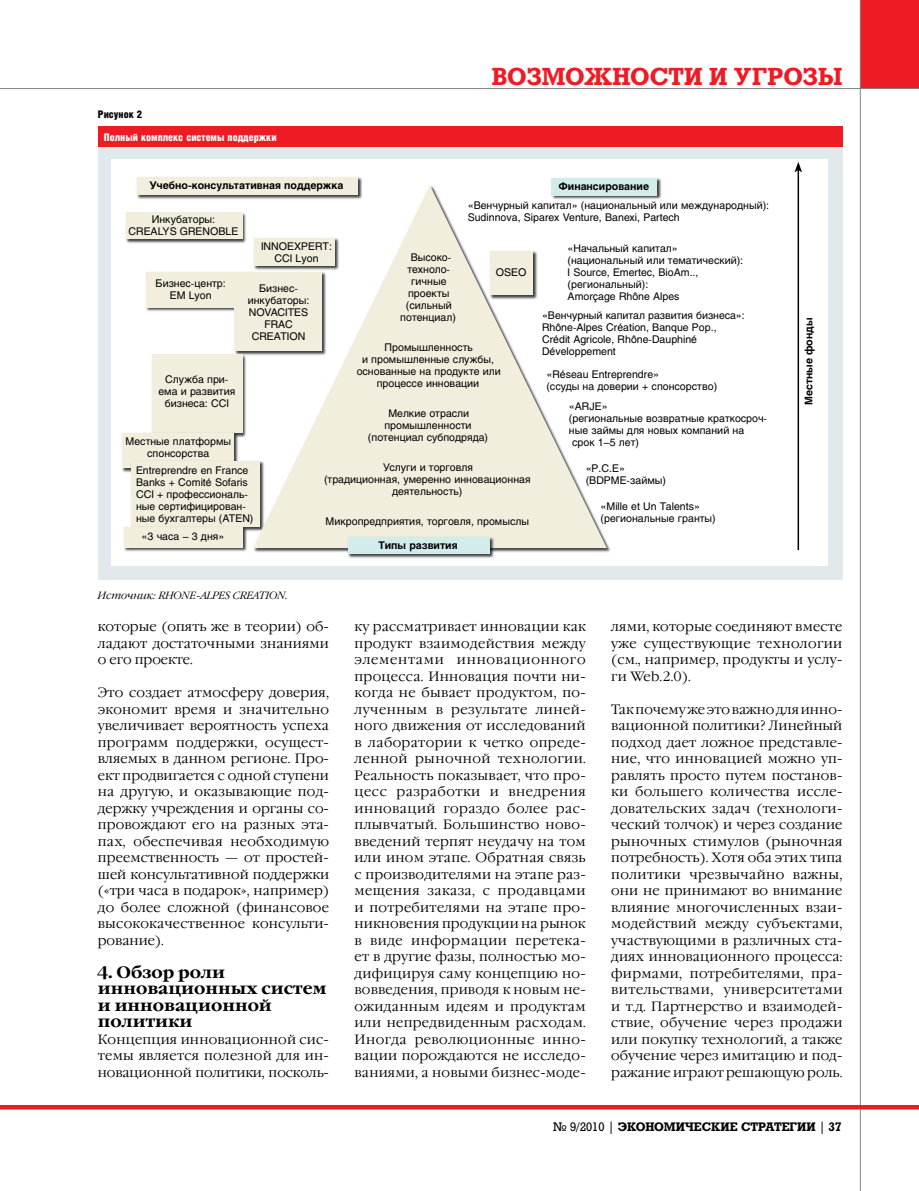
<style>
.page{position:relative;width:919px;height:1191px;background:#fff}
.page>*{position:absolute;margin:0;border:0;box-sizing:border-box;transform-origin:0 0}
.t1{font:700 24px "Rodeo";letter-spacing:-.005em;color:#ed1c24}
.t2{font:700 16.5px/16.5px "Garamond C";color:#000}
.t3{font:300 13.5px/16.5px "Garamond C";letter-spacing:.015em;color:#000;text-align:justify}
.t4{font:700 12px "Rodeo";color:#000}
.t5{font:10.5px/12px "Helios";color:#000;text-align:center}
.t6{font:700 10.5px "Helios";color:#000}
.t7{font:900 10.5px "Helios Cond";color:#fff}
.t8{font:italic 300 10.5px "Garamond C";color:#000}
.t9{font:900 10.5px "Helios Cond";color:#000}
.s1{font-family:"Arial"}
.s2{font-weight:400}
</style>
<div class="page">
<div style="left:859px;top:0;width:59px;height:89px;background:#ed1c24"></div>
<hr style="left:0;top:88px;width:918px;height:1px;background:#808284">
<hr style="left:859px;top:0;width:1px;height:1191px;background:#808284">
<hr style="left:0;top:1105px;width:918px;height:4px;background:#ed1c24">
<div style="left:98px;top:126px;width:744px;height:453px;background:#e2e9ec"></div>
<div style="left:98px;top:126px;width:744px;height:21px;background:#ed1c24"></div>
<div style="left:111px;top:159px;width:716px;height:407px;background:#fff"></div>
<div style="left:136px;top:176px;width:227px;height:24px;background:#000;opacity:.75"></div>
<div style="left:137px;top:177px;width:220px;height:18px;background:#f1eede"></div>
<div style="left:124px;top:211px;width:124px;height:33px;background:#000;opacity:.75"></div>
<div style="left:126px;top:213px;width:116px;height:26px;background:#f1eede"></div>
<div style="left:145px;top:271px;width:95px;height:42px;background:#000;opacity:.75"></div>
<div style="left:146px;top:272px;width:88px;height:35px;background:#f1eede"></div>
<div style="left:234px;top:272px;width:88px;height:79px;background:#f1eede"></div>
<div style="left:151px;top:353px;width:97px;height:85px;background:#000;opacity:.75"></div>
<div style="left:152px;top:354px;width:90px;height:79px;background:#f1eede"></div>
<div style="left:121px;top:432px;width:118px;height:41px;background:#000;opacity:.75"></div>
<div style="left:122px;top:433px;width:111px;height:35px;background:#f1eede"></div>
<div style="left:130px;top:460px;width:135px;height:72px;background:#000;opacity:.75"></div>
<div style="left:131px;top:461px;width:129px;height:66px;background:#f1eede"></div>
<div style="left:122px;top:525px;width:126px;height:28px;background:#000;opacity:.75"></div>
<div style="left:124px;top:527px;width:118px;height:20px;background:#f1eede"></div>
<div style="left:252px;top:185px;width:359px;height:368px;background:#000;opacity:.75"></div>
<svg style="left:253px;top:185px;width:353px;height:363px;fill:#f1eede"></svg>
<div style="left:488px;top:250px;width:50px;height:51px;background:#000;opacity:.75"></div>
<div style="left:490px;top:251px;width:42px;height:44px;background:#f1eede"></div>
<div style="left:346px;top:536px;width:149px;height:23px;background:#000;opacity:.75"></div>
<div style="left:348px;top:537px;width:142px;height:17px;background:#d2ebeb"></div>
<div style="left:550px;top:176px;width:112px;height:25px;background:#000;opacity:.75"></div>
<div style="left:551px;top:178px;width:106px;height:17px;background:#d2ebeb"></div>
<hr style="left:797px;top:170px;width:2px;height:380px;background:#000">
<svg style="left:794px;top:162px;width:8px;height:10px"></svg>
<p class="t9" style="left:98px;top:109px;width:46px">Рисунок 2</p>
<p class="t7" style="left:104px;top:131px;width:174px">Полный комплекс системы поддержки</p>
<h1 class="t1" style="left:491px;top:62px;width:331px">ВОЗМОЖНОСТИ И УГРОЗЫ</h1>
<p class="t6" style="left:149px;top:179px;width:195px">Учебно-консультативная поддержка</p>
<p class="t5" style="left:128px;top:213px;width:111px">Инкубаторы:<br>CREALYS GRENOBLE</p>
<p class="t5" style="left:261px;top:240px;width:72px">INNOEXPERT:<br>CCI Lyon</p>
<p class="t5" style="left:156px;top:277px;width:72px">Бизнес-центр:<br>EM Lyon</p>
<p class="t5" style="left:248px;top:282px;width:63px">Бизнес&shy;инкубаторы:<br>NOVACITES<br>FRAC<br>CREATION</p>
<p class="t5" style="left:158px;top:373px;width:78px">Служба при&shy;ема и развития бизнеса: CCI</p>
<p class="t5" style="left:125px;top:435px;width:107px">Местные платформы спонсорства</p>
<p class="t5" style="left:136px;top:464px;width:119px;text-align:left">Entreprendre en France<br>Banks + Comit<span class="s1">é</span> Sofaris<br>CCI + профессиональ&shy;ные сертифицирован&shy;ные бухгалтеры (ATEN)</p>
<p class="t5" style="left:142px;top:530px;width:84px">«3 часа – 3 дня»</p>
<p class="t6" style="left:558px;top:180px;width:92px">финансирование</p>
<p class="t5" style="left:467px;top:199px;width:303px;text-align:left">«венчурный капитал» (национальный или международный):<br>Sudinnova, Siparex Venture, Banexi, Partech</p>
<p class="t5" style="left:567px;top:242px;width:177px;text-align:left">«Начальный капитал» (национальный или тематический):<br>I Source, Emertec, BioAm.., (региональный):<br>Amor<span class="s1">ç</span>age Rh<span class="s1">ô</span>ne Alpes</p>
<p class="t5" style="left:542px;top:309px;width:204px;text-align:left">«Венчурный капитал развития бизнеса»:<br>Rh<span class="s1">ô</span>ne-Alpes Cr<span class="s1">é</span>ation, Banque Pop.,<br>Cr<span class="s1">é</span>dit Agricole, Rh<span class="s1">ô</span>ne-Dauphin<span class="s1">é<br></span>D<span class="s1">é</span>veloppement</p>
<p class="t5" style="left:546px;top:368px;width:172px;text-align:left">«R<span class="s1">é</span>seau Entreprendre»<br>(ссуды на доверии + спонсорство)</p>
<p class="t5" style="left:569px;top:400px;width:40px">«ARJE»</p>
<p class="t5" style="left:569px;top:412px;width:200px">(региональные возвратные краткосроч-</p>
<p class="t5" style="left:569px;top:424px;width:177px">ные займы для новых компаний на</p>
<p class="t5" style="left:572px;top:436px;width:68px">срок 1–5 лет)</p>
<p class="t5" style="left:585px;top:462px;width:82px;text-align:left">«P.C.E» (BDPME-займы)</p>
<p class="t5" style="left:600px;top:500px;width:117px;text-align:left">«Mille et Un Talents» (региональные гранты)</p>
<p class="t5" style="left:400px;top:251px;width:57px">Высоко&shy;техноло&shy;гичные проекты (сильный потенциал)</p>
<p class="t5" style="left:356px;top:341px;width:146px">п ромышленность<br>и промышленные службы, основанные на продукте или процессе инновации</p>
<p class="t5" style="left:368px;top:407px;width:122px">Мелкие отрасли промышленности (потенциал субподряда)</p>
<p class="t5" style="left:324px;top:461px;width:208px">Услуги и торговля<br>(традиционная, умеренно инновационная деятельность)</p>
<p class="t5" style="left:325px;top:515px;width:205px">Микропредприятия, торговля, промыслы</p>
<p class="t6" style="left:378px;top:539px;width:80px">Типы развития</p>
<p class="t5" style="left:495px;top:266px;width:32px">OSEO</p>
<p class="t8" style="left:98px;top:589px;width:191px">Источник: RHONE-ALPES CREATION.</p>
<p class="t6" style="left:802px;top:405px;width:89px;rotate:-90deg">Местные фонды</p>
<p class="t3" style="left:98px;top:619px;width:233px">которые (опять же в теории) об&shy;ладают достаточными знаниями о его проекте.</p>
<p class="t3" style="left:98px;top:685px;width:233px">Это создает атмосферу доверия, экономит время и значительно увеличивает вероятность успеха программ поддержки, осущест&shy;вляемых в данном регионе. Про&shy;ект продвигается с одной ступени на другую, и оказывающие под&shy;держку учреждения и органы со&shy;провождают его на разных эта&shy;пах, обеспечивая необходимую преемственность — от простей&shy;шей консультативной поддержки («три часа в подарок», например) до более сложной (финансовое высококачественное консульти&shy;рование).</p>
<p class="t2" style="left:98px;top:964px;width:230px">4. Обзор роли инновационных систем и инновационной политики</p>
<p class="t3" style="left:98px;top:1031px;width:233px">Концепция инновационной сис&shy;темы является полезной для ин&shy;новационной политики, посколь-</p>
<p class="t3" style="left:354px;top:619px;width:233px">ку рассматривает инновации как продукт взаимодействия между элементами инновационного процесса. Инновация почти ни&shy;когда не бывает продуктом, по&shy;лученным в результате линей&shy;ного движения от исследований в лаборатории к четко опреде&shy;ленной рыночной технологии.<br>Реальность показывает, что про&shy;цесс разработки и внедрения инноваций гораздо более рас&shy;плывчатый. Большинство ново&shy;введений терпят неудачу на том или ином этапе. Обратная связь с производителями на этапе раз&shy;мещения заказа, с продавцами и потребителями на этапе про&shy;никновения продукции на рынок в виде информации перетека&shy;ет в другие фазы, полностью мо&shy;дифицируя саму концепцию но&shy;вовведения, приводя к новым не&shy;ожиданным идеям и продуктам или непредвиденным расходам.<br>Иногда революционные инно&shy;вации порождаются не исследо&shy;ваниями, а новыми бизнес-моде-</p>
<p class="t3" style="left:611px;top:619px;width:233px">лями, которые соединяют вместе уже существующие технологии (см., например, продукты и услу&shy;ги Web.2.0).</p>
<p class="t3" style="left:611px;top:701px;width:233px">Так почему же это важно для инно&shy;вационной политики? Линейный подход дает ложное представле&shy;ние, что инновацией можно уп&shy;равлять просто путем постанов&shy;ки большего количества иссле&shy;довательских задач (технологи&shy;ческий толчок) и через создание рыночных стимулов (рыночная потребность). Хотя оба этих типа политики чрезвычайно важны, они не принимают во внимание влияние многочисленных взаи&shy;модействий между субъектами, участвующими в различных ста&shy;диях инновационного процесса: фирмами, потребителями, пра&shy;вительствами, университетами и т.д. Партнерство и взаимодей&shy;ствие, обучение через продажи или покупку технологий, а также обучение через имитацию и под&shy;ражание играют решающую роль.</p>
<p class="t4" style="left:553px;top:1119px;width:290px"><span class="s2">№ 9/2010 |</span> ЭКОНОМИЧЕСКИЕ СТРАТЕГИИ <span class="s2">|</span> 37</p>
</div>
